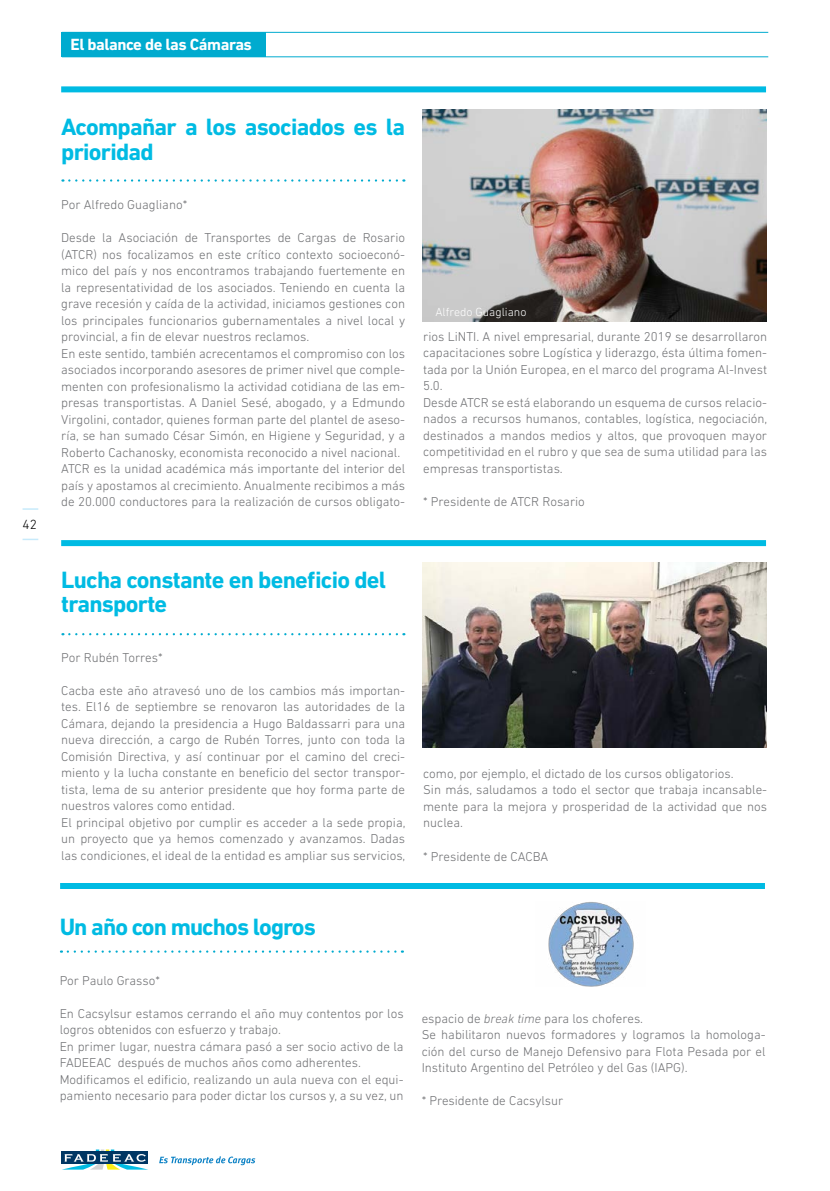
<style>
.page{position:relative;width:830px;height:1191px;background:#fff}
.page>*{position:absolute;margin:0;border:0;box-sizing:border-box;transform-origin:0 0}
.t1{font:700 24px/24.6px "DIN Next LT Pro";letter-spacing:-.03em;color:#00bbe3}
.t2{font:700 16.5px "DIN Next LT Pro";letter-spacing:-.025em;color:#fff}
.t3{font:300 13.5px "DIN Next LT Pro";color:#000}
.t4{font:300 13.05px/16.5px "DIN Next LT Pro";color:#6d6e71}
.t5{font:300 12px "DIN Next LT Pro";color:#fff}
.s1{font-style:italic}
</style>
<div class="page">
<svg style="left:159px;top:1156px;width:96px;height:9px"></svg>
<svg style="left:62px;top:1149px;width:86px;height:20px"></svg>
<div style="left:60px;top:883px;width:704px;height:6px;background:#00bbe3"></div>
<div style="left:61px;top:86px;width:704px;height:6px;background:#00bbe3"></div>
<div style="left:61px;top:540px;width:704px;height:6px;background:#00bbe3"></div>
<svg style="left:68px;top:950px;width:334px;height:2px"></svg>
<svg style="left:69px;top:179px;width:335px;height:3px"></svg>
<svg style="left:69px;top:633px;width:335px;height:2px"></svg>
<img style="left:422px;top:109px;width:344px;height:213px">
<img style="left:422px;top:563px;width:344px;height:184px">
<div style="left:62px;top:33px;width:204px;height:24px;background:#00abcf"></div>
<hr style="left:62px;top:56px;width:705px;height:1px;background:#00abcf">
<hr style="left:62px;top:32px;width:705px;height:1px;background:#00abcf">
<img style="left:548px;top:902px;width:86px;height:84px">
<svg style="left:23px;top:538px;width:15px;height:2px"></svg>
<svg style="left:23px;top:508px;width:15px;height:2px"></svg>
<p class="t2" style="left:70px;top:35px;width:183px">El balance de las Cámaras</p>
<p class="t3" style="left:22px;top:517px;width:16px">42</p>
<h1 class="t1" style="left:61px;top:114px;width:345px">Acompañar a los asociados es la prioridad</h1>
<p class="t4" style="left:61px;top:196px;width:127px">Por Alfredo Guagliano*</p>
<p class="t4" style="left:61px;top:229px;width:345px">Desde la Asociación de Transportes de Cargas de Rosario (ATCR) nos focalizamos en este crítico contexto socioeconó&shy;mico del país y nos encontramos trabajando fuertemente en la representatividad de los asociados. Teniendo en cuenta la grave recesión y caída de la actividad, iniciamos gestiones con los principales funcionarios gubernamentales a nivel local y provincial, a fin de elevar nuestros reclamos.<br>En este sentido, también acrecentamos el compromiso con los asociados incorporando asesores de primer nivel que comple&shy;menten con profesionalismo la actividad cotidiana de las em&shy;presas transportistas. A Daniel Sesé, abogado, y a Edmundo Virgolini, contador, quienes forman parte del plantel de aseso&shy;ría, se han sumado César Simón, en Higiene y Seguridad, y a Roberto Cachanosky, economista reconocido a nivel nacional.<br>ATCR es la unidad académica más importante del interior del país y apostamos al crecimiento. Anualmente recibimos a más de 20.000 conductores para la realización de cursos obligato-</p>
<p class="t5" style="left:435px;top:305px;width:92px">Alfredo Guagliano</p>
<p class="t4" style="left:423px;top:328px;width:345px">rios LiNTI. A nivel empresarial, durante 2019 se desarrollaron capacitaciones sobre Logística y liderazgo, ésta última fomen&shy;tada por la Unión Europea, en el marco del programa Al-Invest 5.0.<br>Desde ATCR se está elaborando un esquema de cursos relacio&shy;nados a recursos humanos, contables, logística, negociación, destinados a mandos medios y altos, que provoquen mayor competitividad en el rubro y que sea de suma utilidad para las empresas transportistas.</p>
<p class="t4" style="left:423px;top:493px;width:163px">* Presidente de ATCR Rosario</p>
<h1 class="t1" style="left:61px;top:567px;width:326px">Lucha constante en beneficio del transporte</h1>
<p class="t4" style="left:61px;top:649px;width:103px">Por Rubén Torres*</p>
<p class="t4" style="left:61px;top:682px;width:345px">Cacba este año atravesó uno de los cambios más importan&shy;tes. El16 de septiembre se renovaron las autoridades de la Cámara, dejando la presidencia a Hugo Baldassarri para una nueva dirección, a cargo de Rubén Torres, junto con toda la Comisión Directiva, y así continuar por el camino del creci&shy;miento y la lucha constante en beneficio del sector transpor&shy;tista, lema de su anterior presidente que hoy forma parte de nuestros valores como entidad.<br>El principal objetivo por cumplir es acceder a la sede propia, un proyecto que ya hemos comenzado y avanzamos. Dadas las condiciones, el ideal de la entidad es ampliar sus servicios,</p>
<p class="t4" style="left:423px;top:765px;width:345px">como, por ejemplo, el dictado de los cursos obligatorios.<br>Sin más, saludamos a todo el sector que trabaja incansable&shy;mente para la mejora y prosperidad de la actividad que nos nuclea.</p>
<p class="t4" style="left:423px;top:847px;width:127px">* Presidente de CACBA</p>
<h1 class="t1" style="left:60px;top:914px;width:257px">Un año con muchos logros</h1>
<p class="t4" style="left:60px;top:972px;width:102px">Por Paulo Grasso*</p>
<p class="t4" style="left:60px;top:1005px;width:345px">En Cacsylsur estamos cerrando el año muy contentos por los logros obtenidos con esfuerzo y trabajo.<br>En primer lugar, nuestra cámara pasó a ser socio activo de la FADEEAC después de muchos años como adherentes.<br>Modificamos el edificio, realizando un aula nueva con el equi&shy;pamiento necesario para poder dictar los cursos y, a su vez, un</p>
<p class="t4" style="left:421px;top:1009px;width:345px">espacio de <span class="s1">break time</span> para los choferes.<br>Se habilitaron nuevos formadores y logramos la homologa&shy;ción del curso de Manejo Defensivo para Flota Pesada por el Instituto Argentino del Petróleo y del Gas (IAPG).</p>
<p class="t4" style="left:421px;top:1092px;width:143px">* Presidente de Cacsylsur</p>
</div>
